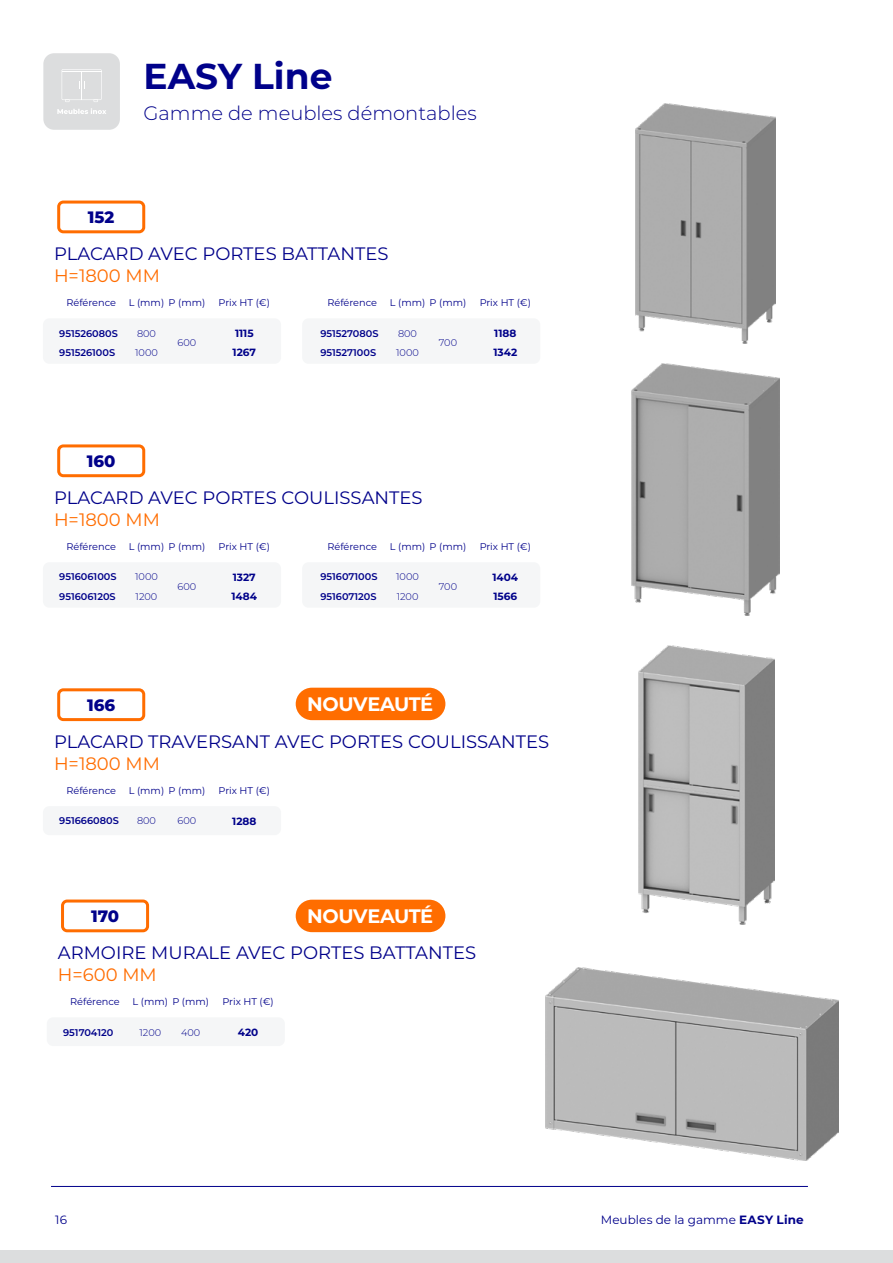
<style>
.page{position:relative;width:893px;height:1263px;background:#fff}
.page>*{position:absolute;margin:0;border:0;box-sizing:border-box;transform-origin:0 0}
.t1{font:700 36px "Montserrat";color:#00018a}
.t2{font:300 19.5px "Montserrat";color:#00018a}
.t3{font:700 19.5px "Montserrat";letter-spacing:-.02em;color:#fff}
.t4{font:18px "Montserrat";color:#00018a}
.t5{font:18px "Montserrat";color:#ff6d00}
.t6{font:800 16.5px "Montserrat";color:#00018a}
.t7{font:12px "Montserrat";letter-spacing:.005em;color:#00018a}
.t8{font:700 10.5px "Montserrat";color:#00018a}
.t9{font:9.75px "Montserrat";color:#00018a}
.t10{font:600 9.75px "Montserrat";color:#00018a}
.t11{font:300 9.75px "Montserrat";color:#00018a}
.s1{font-weight:700}
</style>
<div class="page">
<div style="left:61px;top:899px;width:88px;height:33px;border:3px solid #ff6d00;border-radius:5px"></div>
<div style="left:47px;top:1017px;width:238px;height:29px;background:#f5f6f7;border-radius:6px"></div>
<div style="left:57px;top:201px;width:88px;height:32px;border:3px solid #ff6d00;border-radius:5px"></div>
<div style="left:57px;top:444px;width:88px;height:33px;border:3px solid #ff6d00;border-radius:5px"></div>
<div style="left:57px;top:688px;width:88px;height:33px;border:3px solid #ff6d00;border-radius:5px"></div>
<div style="left:302px;top:562px;width:238px;height:46px;background:#f5f6f7;border-radius:6px"></div>
<div style="left:43px;top:562px;width:238px;height:46px;background:#f5f6f7;border-radius:6px"></div>
<div style="left:43px;top:806px;width:238px;height:29px;background:#f5f6f7;border-radius:6px"></div>
<div style="left:302px;top:318px;width:238px;height:46px;background:#f5f6f7;border-radius:6px"></div>
<div style="left:43px;top:318px;width:238px;height:46px;background:#f5f6f7;border-radius:6px"></div>
<div style="left:43px;top:53px;width:77px;height:77px;background:#dcddde;border-radius:11px"></div>
<svg style="left:62px;top:69px;width:40px;height:33px"></svg>
<svg style="left:57px;top:108px;width:49px;height:6px"></svg>
<img style="left:545px;top:967px;width:294px;height:194px">
<img style="left:636px;top:104px;width:140px;height:239px">
<img style="left:632px;top:363px;width:148px;height:252px">
<img style="left:638px;top:645px;width:137px;height:280px">
<div style="left:0;top:1250px;width:893px;height:13px;background:#dcddde"></div>
<hr style="left:51px;top:1186px;width:757px;height:1px;background:#00018a">
<div style="left:296px;top:688px;width:149px;height:32px;background:#ff6d00;border-radius:16px"></div>
<div style="left:296px;top:900px;width:149px;height:32px;background:#ff6d00;border-radius:16px"></div>
<h1 class="t1" style="left:144px;top:51px;width:191px">EASY Line</h1>
<h2 class="t2" style="left:144px;top:99px;width:335px">Gamme de meubles démontables</h2>
<h3 class="t6" style="left:88px;top:205px;width:28px">152</h3>
<h3 class="t4" style="left:54px;top:241px;width:336px">PLACARD AVEC PORTES BATTANTES</h3>
<h3 class="t5" style="left:54px;top:263px;width:107px">H=1800 MM</h3>
<p class="t9" style="left:66px;top:296px;width:51px">Référence</p>
<p class="t9" style="left:129px;top:296px;width:78px">L (mm) P (mm)</p>
<p class="t9" style="left:219px;top:296px;width:53px">Prix HT (€)</p>
<p class="t10" style="left:59px;top:326px;width:60px">951526080S</p>
<p class="t11" style="left:137px;top:326px;width:20px">800</p>
<p class="t11" style="left:178px;top:336px;width:20px">600</p>
<p class="t8" style="left:235px;top:326px;width:20px">1115</p>
<p class="t9" style="left:327px;top:296px;width:51px">Référence</p>
<p class="t9" style="left:390px;top:296px;width:78px">L (mm) P (mm)</p>
<p class="t9" style="left:480px;top:296px;width:53px">Prix HT (€)</p>
<p class="t10" style="left:320px;top:326px;width:60px">951527080S</p>
<p class="t11" style="left:398px;top:326px;width:20px">800</p>
<p class="t11" style="left:439px;top:336px;width:20px">700</p>
<p class="t8" style="left:494px;top:326px;width:24px">1188</p>
<p class="t10" style="left:59px;top:345px;width:57px">951526100S</p>
<p class="t11" style="left:135px;top:346px;width:24px">1000</p>
<p class="t8" style="left:233px;top:345px;width:25px">1267</p>
<p class="t10" style="left:320px;top:345px;width:57px">951527100S</p>
<p class="t11" style="left:396px;top:346px;width:24px">1000</p>
<p class="t8" style="left:493px;top:345px;width:25px">1342</p>
<h3 class="t6" style="left:87px;top:449px;width:30px">160</h3>
<h3 class="t4" style="left:54px;top:485px;width:370px">PLACARD AVEC PORTES COULISSANTES</h3>
<h3 class="t5" style="left:54px;top:507px;width:107px">H=1800 MM</h3>
<p class="t9" style="left:66px;top:540px;width:51px">Référence</p>
<p class="t9" style="left:129px;top:540px;width:78px">L (mm) P (mm)</p>
<p class="t9" style="left:219px;top:540px;width:53px">Prix HT (€)</p>
<p class="t10" style="left:59px;top:570px;width:59px">951606100S</p>
<p class="t11" style="left:135px;top:570px;width:24px">1000</p>
<p class="t11" style="left:178px;top:580px;width:20px">600</p>
<p class="t8" style="left:233px;top:569px;width:24px">1327</p>
<p class="t9" style="left:327px;top:540px;width:51px">Référence</p>
<p class="t9" style="left:390px;top:540px;width:78px">L (mm) P (mm)</p>
<p class="t9" style="left:480px;top:540px;width:53px">Prix HT (€)</p>
<p class="t10" style="left:320px;top:570px;width:59px">951607100S</p>
<p class="t11" style="left:396px;top:570px;width:24px">1000</p>
<p class="t11" style="left:439px;top:580px;width:20px">700</p>
<p class="t8" style="left:492px;top:569px;width:27px">1404</p>
<p class="t10" style="left:59px;top:589px;width:58px">951606120S</p>
<p class="t11" style="left:136px;top:589px;width:23px">1200</p>
<p class="t8" style="left:231px;top:589px;width:27px">1484</p>
<p class="t10" style="left:320px;top:589px;width:58px">951607120S</p>
<p class="t11" style="left:397px;top:589px;width:23px">1200</p>
<p class="t8" style="left:493px;top:589px;width:25px">1566</p>
<h3 class="t6" style="left:87px;top:692px;width:30px">166</h3>
<h2 class="t3" style="left:307px;top:690px;width:128px">NOUVEAUTÉ</h2>
<h3 class="t4" style="left:54px;top:729px;width:497px">PLACARD TRAVERSANT AVEC PORTES COULISSANTES</h3>
<h3 class="t5" style="left:54px;top:751px;width:107px">H=1800 MM</h3>
<p class="t9" style="left:66px;top:784px;width:51px">Référence</p>
<p class="t9" style="left:129px;top:784px;width:78px">L (mm) P (mm)</p>
<p class="t9" style="left:219px;top:784px;width:53px">Prix HT (€)</p>
<p class="t10" style="left:59px;top:814px;width:61px">951666080S</p>
<p class="t11" style="left:137px;top:814px;width:20px">800</p>
<p class="t11" style="left:178px;top:814px;width:20px">600</p>
<p class="t8" style="left:232px;top:813px;width:26px">1288</p>
<h2 class="t3" style="left:307px;top:902px;width:128px">NOUVEAUTÉ</h2>
<h3 class="t6" style="left:91px;top:904px;width:30px">170</h3>
<h3 class="t4" style="left:58px;top:940px;width:420px">ARMOIRE MURALE AVEC PORTES BATTANTES</h3>
<h3 class="t5" style="left:58px;top:962px;width:100px">H=600 MM</h3>
<p class="t9" style="left:70px;top:995px;width:51px">Référence</p>
<p class="t9" style="left:133px;top:995px;width:78px">L (mm) P (mm)</p>
<p class="t9" style="left:222px;top:995px;width:53px">Prix HT (€)</p>
<p class="t10" style="left:63px;top:1025px;width:52px">951704120</p>
<p class="t11" style="left:139px;top:1025px;width:23px">1200</p>
<p class="t11" style="left:181px;top:1025px;width:21px">400</p>
<p class="t8" style="left:238px;top:1024px;width:22px">420</p>
<p class="t7" style="left:55px;top:1211px;width:13px">16</p>
<p class="t7" style="left:601px;top:1211px;width:204px">Meubles de la gamme <span class="s1">EASY Line</span></p>
</div>
